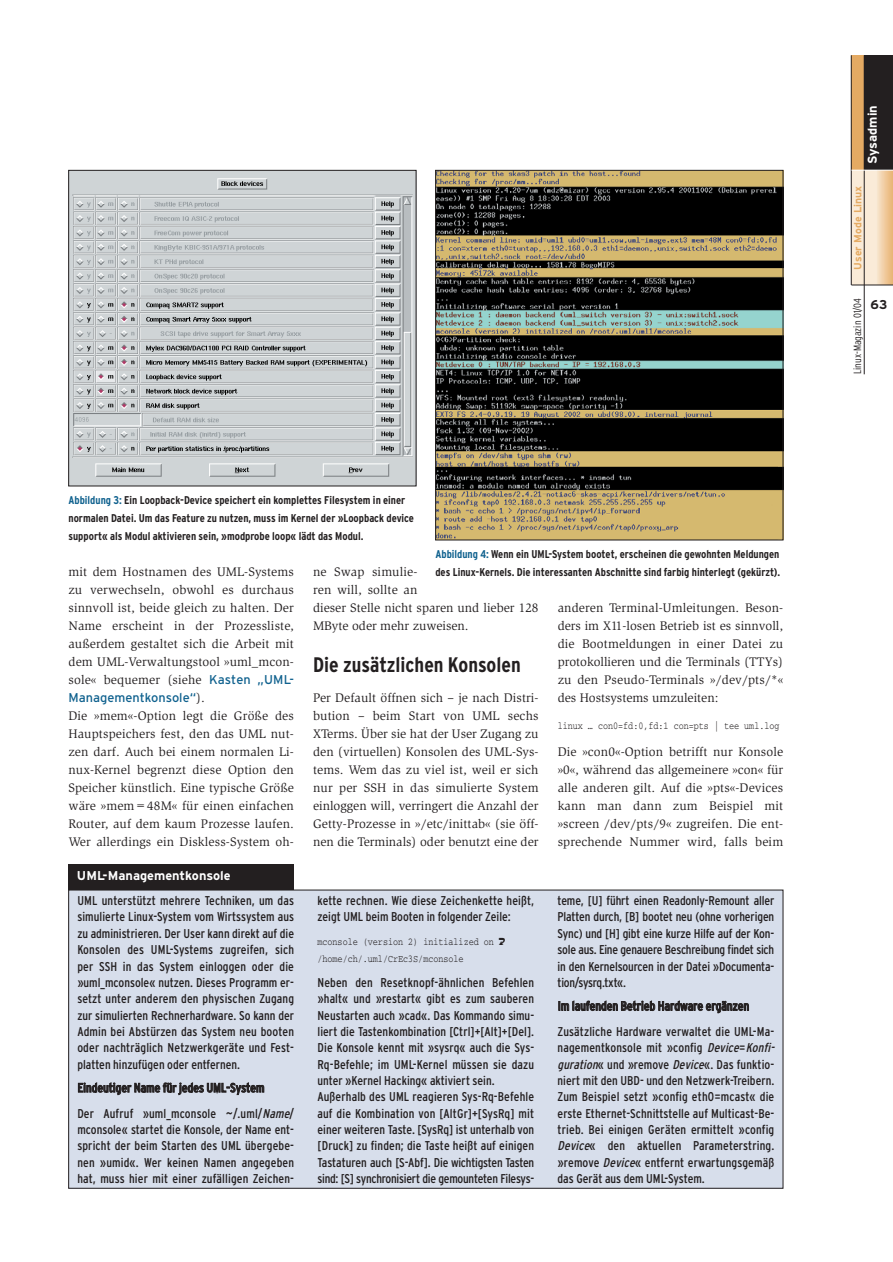
<style>
.page{position:relative;width:893px;height:1262px;background:#fff}
.page>*{position:absolute;margin:0;border:0;box-sizing:border-box;transform-origin:0 0}
.t1{font:700 condensed 21px "Interstate";color:#231f20}
.t2{font:condensed 12.75px/16.4px "Interstate";letter-spacing:.005em;color:#231f20}
.t3{font:12.75px/18px "Slimbach";letter-spacing:.01em;color:#231f20;text-align:justify}
.t4{font:700 12.75px "Interstate";color:#fff}
.t5{font:12.75px "Interstate";color:#0f618e}
.t6{font:700 12.75px "Interstate";color:#231f20}
.t7{font:700 condensed 11.25px/18px "Interstate";color:#231f20}
.t8{font:10.5px/16.4px "Courier";color:#231f20;scale:.8 1}
.t9{font:300 condensed 10.5px "Interstate";color:#231f20}
.t10{font:700 10.5px "Interstate";color:#e4aa63}
.s1{color:#0f618e}
.s2{font-family:"Interstate";color:#0f618e}
.s3{font-family:"Slimbach";color:#231f20}
.s4{font-style:italic}
</style>
<div class="page">
<div style="left:851px;top:55px;width:41px;height:230px;background:#e4aa63"></div>
<div style="left:864px;top:55px;width:28px;height:115px;background:#231f20"></div>
<div style="left:851px;top:170px;width:25px;height:115px;background:#faebd8"></div>
<svg style="left:876px;top:171px;width:16px;height:114px;background:#f0cea4"></svg>
<hr style="left:851px;top:55px;width:1px;height:230px;background:#231f20">
<hr style="left:863px;top:55px;width:1px;height:319px;background:#231f20">
<hr style="left:851px;top:170px;width:41px;height:1px;background:#fff">
<hr style="left:851px;top:285px;width:41px;height:1px;background:#231f20">
<div style="left:68px;top:864px;width:226px;height:26px;background:#231f20"></div>
<div style="left:69px;top:890px;width:714px;height:298px;background:#d7deeb"></div>
<img style="left:70px;top:172px;width:344px;height:312px">
<div style="left:68px;top:170px;width:348px;height:316px;border:1px solid #231f20"></div>
<img style="left:437px;top:172px;width:344px;height:366px">
<div style="left:435px;top:170px;width:348px;height:370px;border:1px solid #231f20"></div>
<p class="t7" style="left:68px;top:492px;width:347px"><span class="s1">Abbildung 3:</span> Ein Loopback-Device speichert ein komplettes Filesystem in einer normalen Datei. Um das Feature zu nutzen, muss im Kernel der »Loopback device support« als Modul aktivieren sein, »modprobe loop« lädt das Modul.</p>
<p class="t3" style="left:68px;top:564px;width:227px">mit dem Hostnamen des UML-Systems zu verwechseln, obwohl es durchaus sinnvoll ist, beide gleich zu halten. Der Name erscheint in der Prozessliste, außerdem gestaltet sich die Arbeit mit dem UML-Verwaltungstool »uml_mcon&shy;sole« bequemer (siehe <span class="s2">Kasten „UML-</span></p>
<p class="t5" style="left:68px;top:693px;width:138px">Managementkonsole“<span class="s3">).</span></p>
<p class="t3" style="left:68px;top:708px;width:227px">Die »mem«-Option legt die Größe des Hauptspeichers fest, den das UML nut&shy;zen darf. Auch bei einem normalen Li&shy;nux-Kernel begrenzt diese Option den Speicher künstlich. Eine typische Größe wäre »mem=48M« für einen einfachen Router, auf dem kaum Prozesse laufen.<br>Wer allerdings ein Diskless-System oh-</p>
<p class="t4" style="left:77px;top:871px;width:155px">UML-Managementkonsole</p>
<p class="t2" style="left:77px;top:893px;width:218px;text-align:justify">UML unterstützt mehrere Techniken, um das simulierte Linux-System vom Wirtssystem aus zu administrieren. Der User kann direkt auf die Konsolen des UML-Systems zugreifen, sich per SSH in das System einloggen oder die »uml_mconsole« nutzen. Dieses Programm er&shy;setzt unter anderem den physischen Zugang zur simulierten Rechnerhardware. So kann der Admin bei Abstürzen das System neu booten oder nachträglich Netzwerkgeräte und Fest&shy;platten hinzufügen oder entfernen.</p>
<p class="t2" style="left:77px;top:1076px;width:218px;line-height:25.5px">Eindeutiger Name für jedes UML-System<br>Der Aufruf »uml_mconsole ~/.uml/<span class="s4">Name</span>/</p>
<p class="t2" style="left:77px;top:1122px;width:218px;text-align:justify">mconsole« startet die Konsole, der Name ent&shy;spricht der beim Starten des UML übergebe&shy;nen »umid«. Wer keinen Namen angegeben hat, muss hier mit einer zufälligen Zeichen-</p>
<p class="t7" style="left:435px;top:546px;width:346px"><span class="s1">Abbildung 4:</span> Wenn ein UML-System bootet, erscheinen die gewohnten Meldungen des Linux-Kernels. Die interessanten Abschnitte sind farbig hinterlegt (gekürzt).</p>
<p class="t3" style="left:313px;top:564px;width:227px;text-align:left">ne Swap simulie-<br>ren will, sollte an<br>dieser Stelle nicht sparen und lieber 128<br>MByte oder mehr zuweisen.</p>
<h1 class="t1" style="left:313px;top:657px;width:209px">Die zusätzlichen Konsolen</h1>
<p class="t3" style="left:313px;top:690px;width:227px">Per Default öffnen sich – je nach Distri&shy;bution – beim Start von UML sechs XTerms. Über sie hat der User Zugang zu den (virtuellen) Konsolen des UML-Sys&shy;tems. Wem das zu viel ist, weil er sich nur per SSH in das simulierte System einloggen will, verringert die Anzahl der Getty-Prozesse in »/etc/inittab« (sie öff&shy;nen die Terminals) oder benutzt eine der</p>
<p class="t3" style="left:557px;top:600px;width:227px">anderen Terminal-Umleitungen. Beson&shy;ders im X11-losen Betrieb ist es sinnvoll, die Bootmeldungen in einer Datei zu protokollieren und die Terminals (TTYs) zu den Pseudo-Terminals »/dev/pts/*« des Hostsystems umzuleiten:</p>
<p class="t8" style="left:557px;top:718px;width:279px">linux … con0=fd:0,fd:1 con=pts | tee uml.log</p>
<p class="t3" style="left:557px;top:744px;width:227px">Die »con0«-Option betrifft nur Konsole »0«, während das allgemeinere »con« für alle anderen gilt. Auf die »pts«-Devices kann man dann zum Beispiel mit »screen /dev/pts/9« zugreifen. Die ent&shy;sprechende Nummer wird, falls beim</p>
<p class="t2" style="left:317px;top:893px;width:218px">kette rechnen. Wie diese Zeichenkette heißt, zeigt UML beim Booten in folgender Zeile:</p>
<p class="t8" style="left:317px;top:934px;width:222px">mconsole (version 2) initialized on /home/ch/.uml/CrEc3S/mconsole</p>
<p class="t2" style="left:317px;top:975px;width:218px">Neben den Resetknopf-ähnlichen Befehlen »halt« und »restart« gibt es zum sauberen Neustarten auch »cad«. Das Kommando simu&shy;liert die Tastenkombination [Ctrl]+[Alt]+[Del].<br>Die Konsole kennt mit »sysrq« auch die Sys-Rq-Befehle; im UML-Kernel müssen sie dazu unter »Kernel Hacking« aktiviert sein.<br>Außerhalb des UML reagieren Sys-Rq-Befehle auf die Kombination von [AltGr]+[SysRq] mit einer weiteren Taste. [SysRq] ist unterhalb von [Druck] zu finden; die Taste heißt auf einigen Tastaturen auch [S-Abf]. Die wichtigsten Tasten sind: [S] synchronisiert die gemounteten Filesys-</p>
<p class="t2" style="left:557px;top:893px;width:218px;text-align:justify">teme, [U] führt einen Readonly-Remount aller Platten durch, [B] bootet neu (ohne vorherigen Sync) und [H] gibt eine kurze Hilfe auf der Kon&shy;sole aus. Eine genauere Beschreibung findet sich in den Kernelsourcen in der Datei »Documenta&shy;tion/sysrq.txt«.</p>
<p class="t2" style="left:557px;top:994px;width:218px;line-height:25.5px">Im laufenden Betrieb Hardware ergänzen<br>Zusätzliche Hardware verwaltet die UML-Ma-</p>
<p class="t2" style="left:557px;top:1040px;width:221px">nagementkonsole mit »config <span class="s4">Device</span>=<span class="s4">Konfi&shy;guration</span>« und »remove <span class="s4">Device</span>«. Das funktio&shy;niert mit den UBD- und den Netzwerk-Treibern.<br>Zum Beispiel setzt »config eth0=mcast« die erste Ethernet-Schnittstelle auf Multicast-Be&shy;trieb. Bei einigen Geräten ermittelt »config <span class="s4">Device</span>« den aktuellen Parameterstring. »remove <span class="s4">Device</span>« entfernt erwartungsgemäß das Gerät aus dem UML-System.</p>
<p class="t4" style="left:867px;top:164px;width:60px;rotate:-90deg">Sysadmin</p>
<p class="t10" style="left:853px;top:269px;width:85px;rotate:-90deg">User Mode Linux</p>
<p class="t9" style="left:853px;top:374px;width:77px;rotate:-90deg">Linux-Magazin 01/04</p>
<p class="t6" style="left:870px;top:300px;width:18px">63</p>
</div>
